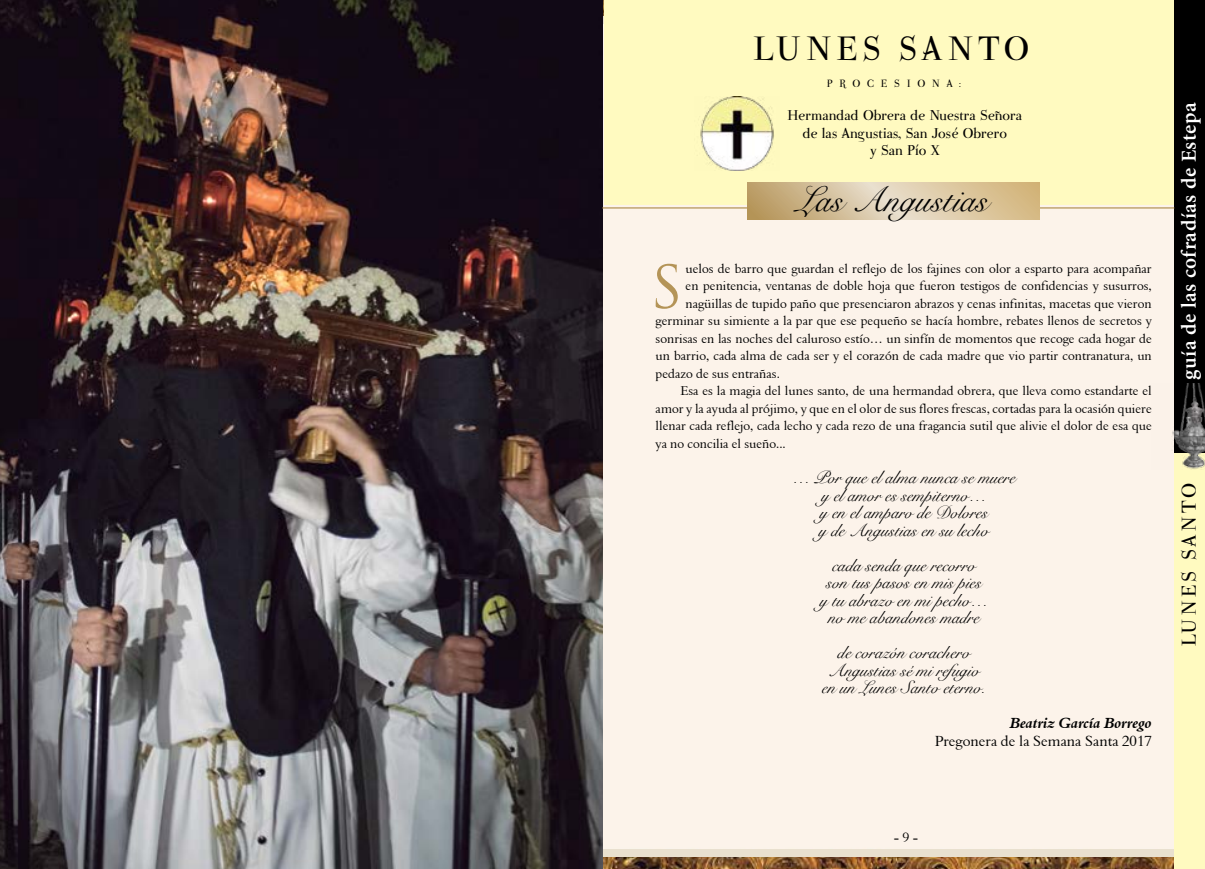
<style>
.page{position:relative;width:1205px;height:869px;background:#fff}
.page>*{position:absolute;margin:0;border:0;box-sizing:border-box;transform-origin:0 0}
.t1{font:57.38px "Trajan Pro";color:#b49457}
.t2{font:40px "Parma Petit";letter-spacing:.13em;color:#000}
.t3{font:35px "Snell Roundhand";color:#000}
.t4{font:23.75px "Parma Petit";letter-spacing:.1em;color:#000}
.t5{font:600 21.25px "Minion Pro";letter-spacing:.02em;color:#fff}
.t6{font:17.5px/17.5px "Snell Roundhand";color:#000;text-align:center}
.t7{font:16.88px/17.5px "Parma Petit";color:#000;text-align:center}
.t8{font:15px "Aldine 401 BT Roman A";color:#000}
.t9{font:15px "Aldine 401 BT Bold Italic A";color:#000}
.t10{font:13.75px "Aldine 401 BT Roman A";color:#000}
.t11{font:13.12px "Aldine 401 BT Roman A";color:#000}
.t12{font:12.5px "Parma Petit";letter-spacing:.54em;color:#000}
</style>
<div class="page">
<div style="left:602px;top:0;width:572px;height:868px;background:#fcf3ea"></div>
<div style="left:0;top:849px;width:1205px;height:7px;background:#e9e0cf"></div>
<img style="left:0;top:0;width:602px;height:868px">
<div style="left:605px;top:0;width:600px;height:204px;background:#fffac0"></div>
<div style="left:1174px;top:452px;width:31px;height:416px;background:#fffac0"></div>
<div style="left:1174px;top:0;width:31px;height:452px;background:#000"></div>
<img style="left:1152px;top:383px;width:53px;height:86px">
<hr style="left:602px;top:207px;width:572px;height:1px;background:#b49457">
<svg style="left:748px;top:182px;width:291px;height:37px;background:#d6c19b"></svg>
<img style="left:700px;top:96px;width:74px;height:74px">
<h2 class="t2" style="left:754px;top:27px;width:276px">LUNES SANTO</h2>
<p class="t12" style="left:827px;top:76px;width:135px">PROCESIONA:</p>
<p class="t7" style="left:787px;top:107px;width:236px">Hermandad Obrera de Nuestra Señora de las Angustias, San José Obrero<br>y San Pío X</p>
<h3 class="t3" style="left:796px;top:172px;width:193px">Las Angustias</h3>
<h1 class="t1" style="left:650px;top:250px;width:34px">S</h1>
<p class="t11" style="left:685px;top:260px;width:468px">uelos de barro que guardan el reflejo de los fajines con olor a esparto para acompañar</p>
<p class="t11" style="left:685px;top:278px;width:468px">en penitencia, ventanas de doble hoja que fueron testigos de confidencias y susurros,</p>
<p class="t11" style="left:685px;top:295px;width:468px">nagüillas de tupido paño que presenciaron abrazos y cenas infinitas, macetas que vieron</p>
<p class="t11" style="left:656px;top:313px;width:498px">germinar su simiente a la par que ese pequeño se hacía hombre, rebates llenos de secretos y</p>
<p class="t11" style="left:656px;top:330px;width:498px">sonrisas en las noches del caluroso estío… un sinfín de momentos que recoge cada hogar de</p>
<p class="t11" style="left:656px;top:348px;width:498px">un barrio, cada alma de cada ser y el corazón de cada madre que vio partir contranatura, un</p>
<p class="t11" style="left:656px;top:365px;width:126px">pedazo de sus entrañas.</p>
<p class="t11" style="left:680px;top:383px;width:473px">Esa es la magia del lunes santo, de una hermandad obrera, que lleva como estandarte el</p>
<p class="t11" style="left:656px;top:400px;width:498px">amor y la ayuda al prójimo, y que en el olor de sus flores frescas, cortadas para la ocasión quiere</p>
<p class="t11" style="left:656px;top:418px;width:498px">llenar cada reflejo, cada lecho y cada rezo de una fragancia sutil que alivie el dolor de esa que</p>
<p class="t11" style="left:656px;top:435px;width:132px">ya no concilia el sueño...</p>
<h3 class="t6" style="left:792px;top:468px;width:225px">… Por que el alma nunca se muere y el amor es sempiterno…<br>y en el amparo de Dolores<br>y de Angustias en su lecho</h3>
<h3 class="t6" style="left:820px;top:555px;width:169px">cada senda que recorro son tus pasos en mis pies<br>y tu abrazo en mi pecho… no me abandones madre</h3>
<h3 class="t6" style="left:822px;top:643px;width:165px">de corazón corachero<br>Angustias sé mi refugio en un Lunes Santo eterno.</h3>
<p class="t9" style="left:1010px;top:713px;width:143px">Beatriz García Borrego</p>
<p class="t8" style="left:935px;top:731px;width:218px">Pregonera de la Semana Santa 2017</p>
<h3 class="t5" style="left:1174px;top:379px;width:278px;rotate:-90deg">guía de las cofradías de Estepa</h3>
<h3 class="t4" style="left:1176px;top:646px;width:165px;rotate:-90deg">LUNES SANTO</h3>
<p class="t10" style="left:894px;top:828px;width:26px">- 9 -</p>
</div>
